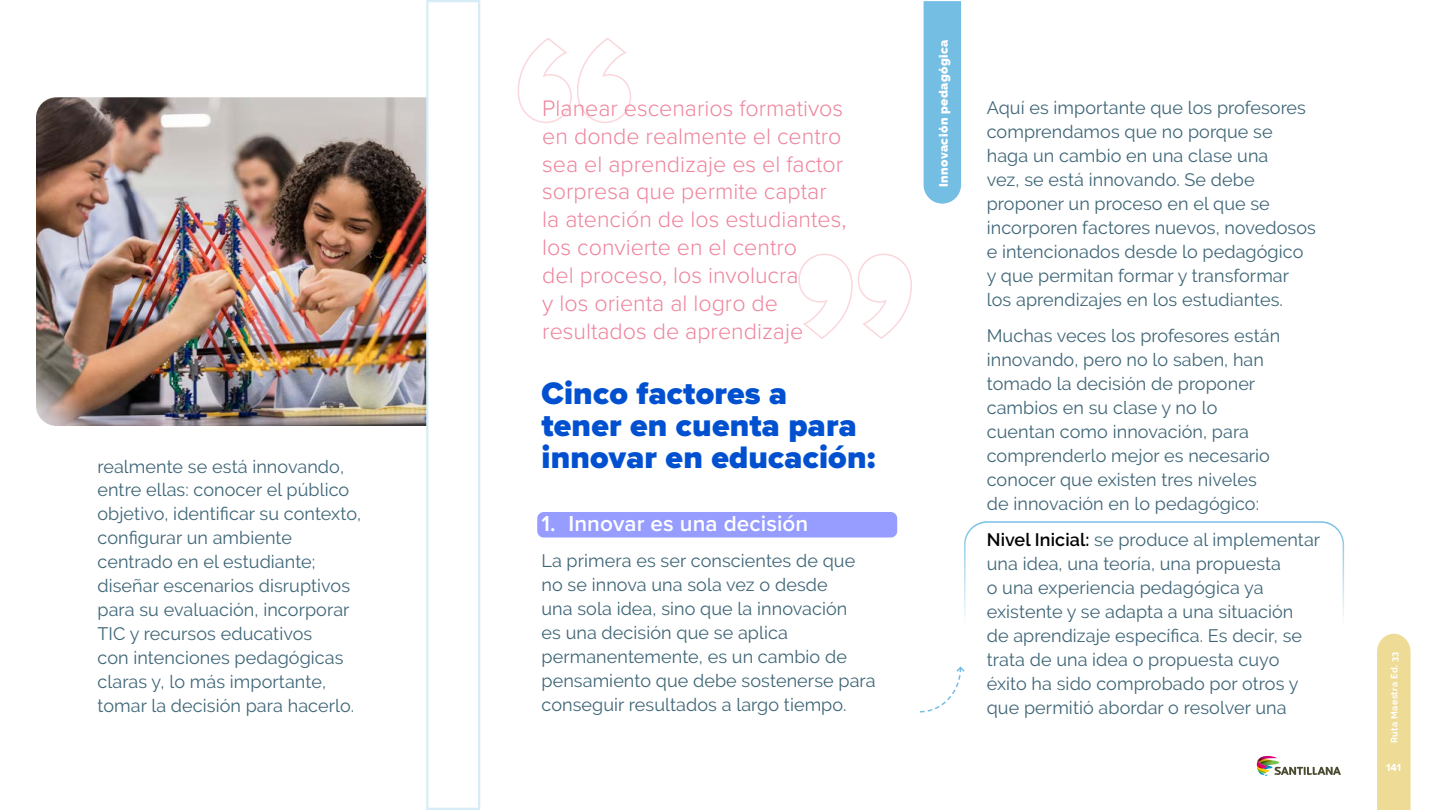
<style>
.page{position:relative;width:1440px;height:810px;background:#fff}
.page>*{position:absolute;margin:0;border:0;box-sizing:border-box;transform-origin:0 0}
.t1{font:900 32.25px/32.2px "Proxima Nova";letter-spacing:.005em;color:#0050d0}
.t2{font:300 23.25px/27.9px "Proxima Nova";color:#ef839c}
.t3{font:600 22.5px "Proxima Nova";letter-spacing:.005em;color:#fff}
.t4{font:18px/24px "Raleway";letter-spacing:.005em;color:#3f6677}
.t5{font:900 12px "Raleway";letter-spacing:.04em;color:#fff}
.t6{font:700 10.65px "Proxima Nova";color:#fff}
.t7{font:700 9px "Raleway";letter-spacing:.04em;color:#fff}
.s1{font-weight:600;color:#000}
</style>
<div class="page">
<div style="left:964px;top:521px;width:380px;height:214px;border:2px solid #75bee3;border-radius:22px"></div>
<img style="left:38px;top:99px;width:388px;height:325px">
<div style="left:35px;top:96px;width:418px;height:331px;border:2px solid #fff;border-radius:21px"></div>
<div style="left:427px;top:1px;width:52px;height:808px;background:#fff"></div>
<div style="left:426px;top:0;width:54px;height:810px;border:2px solid #d6ecf7"></div>
<svg style="left:517px;top:38px;width:114px;height:85px"></svg>
<svg style="left:798px;top:253px;width:114px;height:86px"></svg>
<div style="left:537px;top:512px;width:360px;height:26px;background:#969dff;border-radius:6px"></div>
<div style="left:1377px;top:634px;width:34px;height:176px;background:#eedc96"></div>
<svg style="left:1256px;top:755px;width:85px;height:21px"></svg>
<div style="left:924px;top:1px;width:37px;height:203px;background:#75bee3"></div>
<svg style="left:920px;top:665px;width:46px;height:48px"></svg>
<p class="t4" style="left:98px;top:454px;width:265px">realmente se está innovando, entre ellas: conocer el público objetivo, identificar su contexto, configurar un ambiente centrado en el estudiante; diseñar escenarios disruptivos para su evaluación, incorporar<br>TIC y recursos educativos<br>con intenciones pedagógicas claras y, lo más importante, tomar la decisión para hacerlo.</p>
<p class="t2" style="left:542px;top:93px;width:306px">Planear escenarios formativos en donde realmente el centro sea el aprendizaje es el factor sorpresa que permite captar la atención de los estudiantes, los convierte en el centro<br>del proceso, los involucra<br>y los orienta al logro de resultados de aprendizaje</p>
<h1 class="t1" style="left:542px;top:377px;width:335px">Cinco factores a tener en cuenta para innovar en educación:</h1>
<p class="t3" style="left:542px;top:507px;width:268px">1. Innovar es una decisión</p>
<p class="t4" style="left:542px;top:549px;width:336px">La primera es ser conscientes de que no se innova una sola vez o desde<br>una sola idea, sino que la innovación<br>es una decisión que se aplica permanentemente, es un cambio de pensamiento que debe sostenerse para conseguir resultados a largo tiempo.</p>
<p class="t5" style="left:937px;top:187px;width:149px;rotate:-90deg">Innovación pedagógica</p>
<p class="t4" style="left:987px;top:96px;width:331px">Aquí es importante que los profesores comprendamos que no porque se haga un cambio en una clase una<br>vez, se está innovando. Se debe proponer un proceso en el que se incorporen factores nuevos, novedosos e intencionados desde lo pedagógico y que permitan formar y transformar los aprendizajes en los estudiantes.</p>
<p class="t4" style="left:987px;top:324px;width:295px">Muchas veces los profesores están innovando, pero no lo saben, han tomado la decisión de proponer cambios en su clase y no lo cuentan como innovación, para comprenderlo mejor es necesario conocer que existen tres niveles de innovación en lo pedagógico:</p>
<p class="t4" style="left:987px;top:528px;width:335px"><span class="s1">Nivel Inicial:</span> se produce al implementar una idea, una teoría, una propuesta<br>o una experiencia pedagógica ya existente y se adapta a una situación<br>de aprendizaje específica. Es decir, se trata de una idea o propuesta cuyo éxito ha sido comprobado por otros y que permitió abordar o resolver una</p>
<p class="t7" style="left:1389px;top:743px;width:92px;rotate:-90deg">Ruta Maestra Ed. 33</p>
<p class="t6" style="left:1386px;top:759px;width:17px">141</p>
</div>
